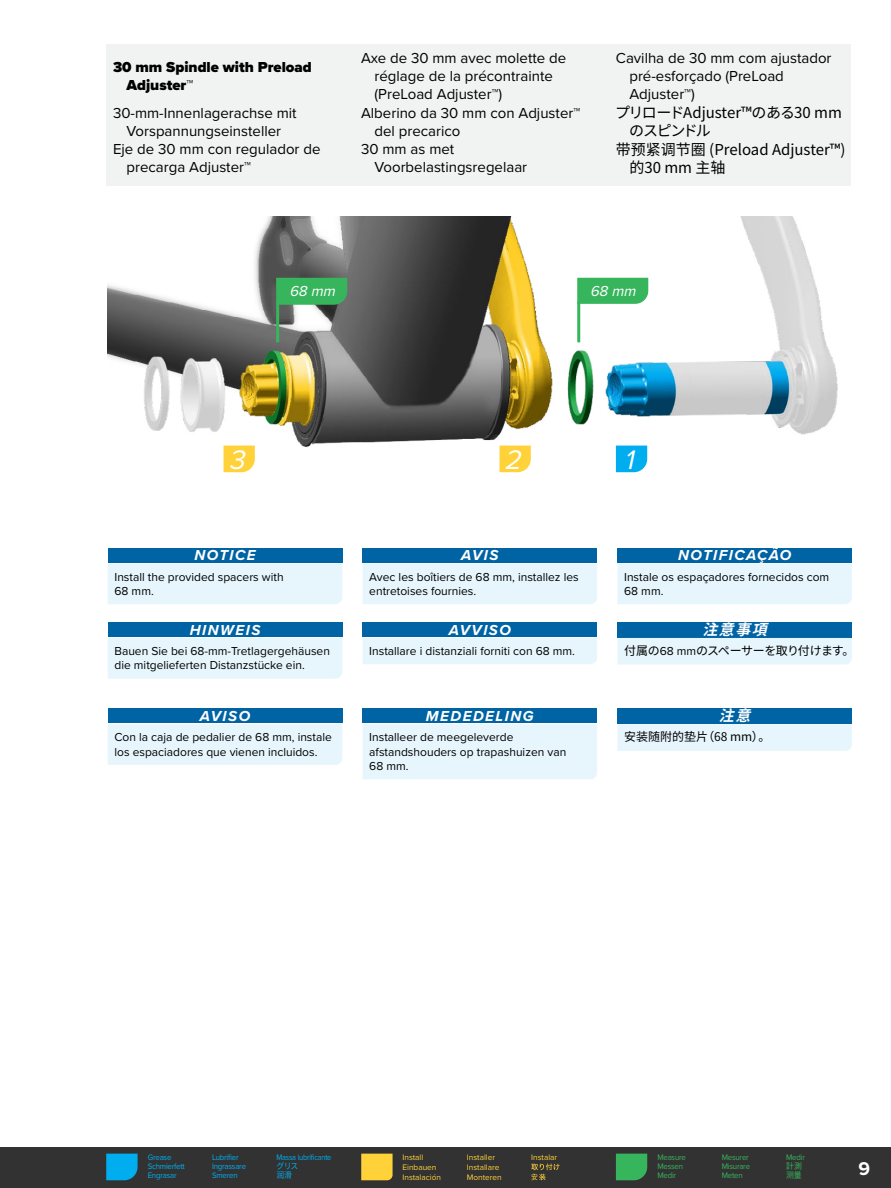
<style>
.page{position:relative;width:891px;height:1188px;background:#fff}
.page>*{position:absolute;margin:0;border:0;box-sizing:border-box;transform-origin:0 0}
.t1{font:italic 27.9px "Proxima Nova";color:#fff}
.t2{font:700 19.2px "Proxima Nova";color:#fff}
.t3{font:15px/18px "Proxima Nova";color:#000}
.t4{font:italic 700 15px "Proxima Nova";letter-spacing:.1em;color:#fff}
.t5{font:900 15px/18px "Proxima Nova";color:#000}
.t6{font:15px/18px "Noto Sans CJ Ksc";color:#000}
.t7{font:15px/18px "Noto Sans CJ Kjp";letter-spacing:-.045em;color:#000}
.t8{font:italic 15px "Proxima Nova";color:#fff}
.t9{font:italic 700 15px "Noto Sans CJ Kjp";color:#fff}
.t10{font:italic 700 15px "Noto Sans CJ Ksc";color:#fff}
.t11{font:12px/14.4px "Proxima Nova";color:#000}
.t12{font:12px "Noto Sans CJ Kjp";letter-spacing:-.05em;color:#000}
.t13{font:12px "Noto Sans CJ Ksc";color:#000}
.t14{font:8.25px/10.1px "Proxima Nova";color:#ffd239}
.t15{font:8.25px "Proxima Nova";letter-spacing:-.025em;color:#00aeef;scale:.95 1}
.t16{font:8.25px "Proxima Nova";letter-spacing:-.025em;color:#37b55c;scale:.95 1}
.t17{font:8.25px "Proxima Nova";letter-spacing:-.025em;color:#00aeef;scale:.89 1}
.t18{font:8.25px "Noto Sans CJ Kjp";color:#00aeef;scale:.95 1}
.t19{font:8.25px "Noto Sans CJ Ksc";color:#00aeef;scale:.95 1}
.t20{font:8.25px "Noto Sans CJ Kjp";color:#37b55c;scale:.95 1}
.t21{font:8.25px "Noto Sans CJ Ksc";color:#37b55c;scale:.95 1}
.s1{font-family:"Proxima Nova"}
</style>
<div class="page">
<div style="left:0;top:1148px;width:891px;height:40px;background:#323232"></div>
<img style="left:108px;top:216px;width:730px;height:253px">
<div style="left:106px;top:45px;width:744px;height:141px;background:#f1f2f2"></div>
<svg style="left:616px;top:446px;width:31px;height:26px"></svg>
<svg style="left:361px;top:1154px;width:32px;height:26px"></svg>
<svg style="left:531px;top:1164px;width:28px;height:16px"></svg>
<svg style="left:106px;top:1154px;width:32px;height:26px"></svg>
<svg style="left:500px;top:446px;width:31px;height:26px"></svg>
<svg style="left:224px;top:446px;width:31px;height:26px"></svg>
<div style="left:577px;top:278px;width:71px;height:26px;background:#37b55c"></div>
<hr style="left:577px;top:302px;width:3px;height:40px;background:#37b55c">
<div style="left:276px;top:278px;width:71px;height:27px;background:#37b55c"></div>
<hr style="left:276px;top:302px;width:3px;height:40px;background:#37b55c">
<svg style="left:616px;top:1154px;width:31px;height:26px"></svg>
<div style="left:108px;top:548px;width:234px;height:15px;background:#0063a4"></div>
<div style="left:108px;top:564px;width:234px;height:40px;background:#e7f6fd"></div>
<div style="left:363px;top:548px;width:234px;height:15px;background:#0063a4"></div>
<div style="left:363px;top:564px;width:234px;height:40px;background:#e7f6fd"></div>
<div style="left:617px;top:548px;width:235px;height:15px;background:#0063a4"></div>
<div style="left:617px;top:564px;width:235px;height:40px;background:#e7f6fd"></div>
<div style="left:108px;top:622px;width:234px;height:15px;background:#0063a4"></div>
<div style="left:108px;top:638px;width:234px;height:41px;background:#e7f6fd"></div>
<div style="left:363px;top:622px;width:234px;height:15px;background:#0063a4"></div>
<div style="left:363px;top:638px;width:234px;height:26px;background:#e7f6fd"></div>
<div style="left:617px;top:622px;width:235px;height:15px;background:#0063a4"></div>
<div style="left:617px;top:638px;width:235px;height:27px;background:#e7f6fd"></div>
<div style="left:108px;top:708px;width:234px;height:15px;background:#0063a4"></div>
<div style="left:108px;top:724px;width:234px;height:41px;background:#e7f6fd"></div>
<div style="left:363px;top:708px;width:234px;height:15px;background:#0063a4"></div>
<div style="left:363px;top:724px;width:234px;height:55px;background:#e7f6fd"></div>
<div style="left:617px;top:708px;width:235px;height:15px;background:#0063a4"></div>
<div style="left:617px;top:724px;width:235px;height:27px;background:#e7f6fd"></div>
<p class="t5" style="left:127px;top:58px;width:187px;text-indent:-14px">30 mm Spindle with Preload<br>Adjuster™</p>
<p class="t3" style="left:375px;top:48px;width:193px;text-indent:-14px">Axe de 30 mm avec molette de réglage de la précontrainte (PreLoad Adjuster™)</p>
<p class="t3" style="left:629px;top:48px;width:204px;text-indent:-14px">Cavilha de 30 mm com ajustador pré-esforçado (PreLoad<br>Adjuster™)</p>
<p class="t3" style="left:113px;top:103px;width:185px;text-align:center">30-mm-Innenlagerachse mit<br>Vorspannungseinsteller</p>
<p class="t3" style="left:375px;top:103px;width:207px;text-indent:-14px">Alberino da 30 mm con Adjuster™ del precarico</p>
<p class="t7" style="left:629px;top:104px;width:214px;text-indent:-14px">プリロードAdjuster™のある30 mmのスピンドル</p>
<p class="t3" style="left:127px;top:140px;width:195px;text-indent:-14px">Eje de 30 mm con regulador de precarga Adjuster™</p>
<p class="t3" style="left:375px;top:140px;width:154px;text-indent:-14px">30 mm as met<br>Voorbelastingsregelaar</p>
<p class="t6" style="left:629px;top:140px;width:218px;text-indent:-14px">带预紧调节圈 (Preload Adjuster™)的30 mm 主轴</p>
<p class="t8" style="left:289px;top:280px;width:52px">68 mm</p>
<p class="t8" style="left:590px;top:280px;width:52px">68 mm</p>
<h1 class="t1" style="left:229px;top:439px;width:25px">3</h1>
<h1 class="t1" style="left:504px;top:439px;width:26px">2</h1>
<p class="t4" style="left:194px;top:544px;width:63px">NOTICE</p>
<p class="t11" style="left:114px;top:569px;width:171px">Install the provided spacers with<br>68 mm.</p>
<p class="t4" style="left:190px;top:618px;width:72px">HINWEIS</p>
<p class="t11" style="left:114px;top:643px;width:217px">Bauen Sie bei 68-mm-Tretlagergehäusen die mitgelieferten Distanzstücke ein.</p>
<p class="t4" style="left:200px;top:705px;width:52px">AVISO</p>
<p class="t11" style="left:114px;top:730px;width:219px">Con la caja de pedalier de 68 mm, instale los espaciadores que vienen incluidos.</p>
<p class="t4" style="left:461px;top:544px;width:39px">AVIS</p>
<p class="t11" style="left:369px;top:569px;width:211px">Avec les boîtiers de 68 mm, installez les entretoises fournies.</p>
<p class="t4" style="left:449px;top:618px;width:64px">AVVISO</p>
<p class="t11" style="left:369px;top:643px;width:207px">Installare i distanziali forniti con 68 mm.</p>
<p class="t4" style="left:426px;top:705px;width:109px">MEDEDELING</p>
<p class="t11" style="left:369px;top:730px;width:198px">Installeer de meegeleverde afstandshouders op trapashuizen van<br>68 mm.</p>
<h1 class="t1" style="left:624px;top:439px;width:19px">1</h1>
<p class="t4" style="left:678px;top:544px;width:115px">NOTIFICAÇÃO</p>
<p class="t11" style="left:624px;top:569px;width:207px">Instale os espaçadores fornecidos com<br>68 mm.</p>
<p class="t9" style="left:702px;top:621px;width:75px">注意事項</p>
<p class="t12" style="left:624px;top:644px;width:232px">付属の<span class="s1">68 mm</span>のスペーサーを取り付けます。</p>
<p class="t10" style="left:719px;top:707px;width:42px">注意</p>
<p class="t13" style="left:624px;top:730px;width:148px">安装随附的垫片（68 mm）。</p>
<p class="t15" style="left:148px;top:1151px;width:27px">Grease</p>
<p class="t15" style="left:212px;top:1151px;width:30px">Lubrifier</p>
<p class="t17" style="left:276px;top:1151px;width:63px">Massa lubrificante</p>
<p class="t14" style="left:531px;top:1152px;width:28px">Instalar</p>
<p class="t15" style="left:148px;top:1160px;width:41px">Schmierfett</p>
<p class="t15" style="left:212px;top:1160px;width:37px">Ingrassare</p>
<p class="t18" style="left:276px;top:1162px;width:25px">グリス</p>
<p class="t15" style="left:148px;top:1169px;width:32px">Engrasar</p>
<p class="t15" style="left:212px;top:1169px;width:29px">Smeren</p>
<p class="t19" style="left:276px;top:1171px;width:18px">润滑</p>
<p class="t14" style="left:403px;top:1152px;width:40px">Install<br>Einbauen<br>Instalación</p>
<p class="t14" style="left:467px;top:1152px;width:36px">Installer<br>Installare<br>Monteren</p>
<p class="t16" style="left:657px;top:1151px;width:32px">Measure</p>
<p class="t16" style="left:722px;top:1151px;width:30px">Mesurer</p>
<p class="t16" style="left:786px;top:1151px;width:21px">Medir</p>
<p class="t16" style="left:657px;top:1160px;width:29px">Messen</p>
<p class="t16" style="left:722px;top:1160px;width:31px">Misurare</p>
<p class="t20" style="left:786px;top:1162px;width:18px">計測</p>
<p class="t16" style="left:657px;top:1169px;width:21px">Medir</p>
<p class="t16" style="left:722px;top:1169px;width:24px">Meten</p>
<p class="t21" style="left:786px;top:1171px;width:18px">测量</p>
<h2 class="t2" style="left:858px;top:1154px;width:13px">9</h2>
</div>
